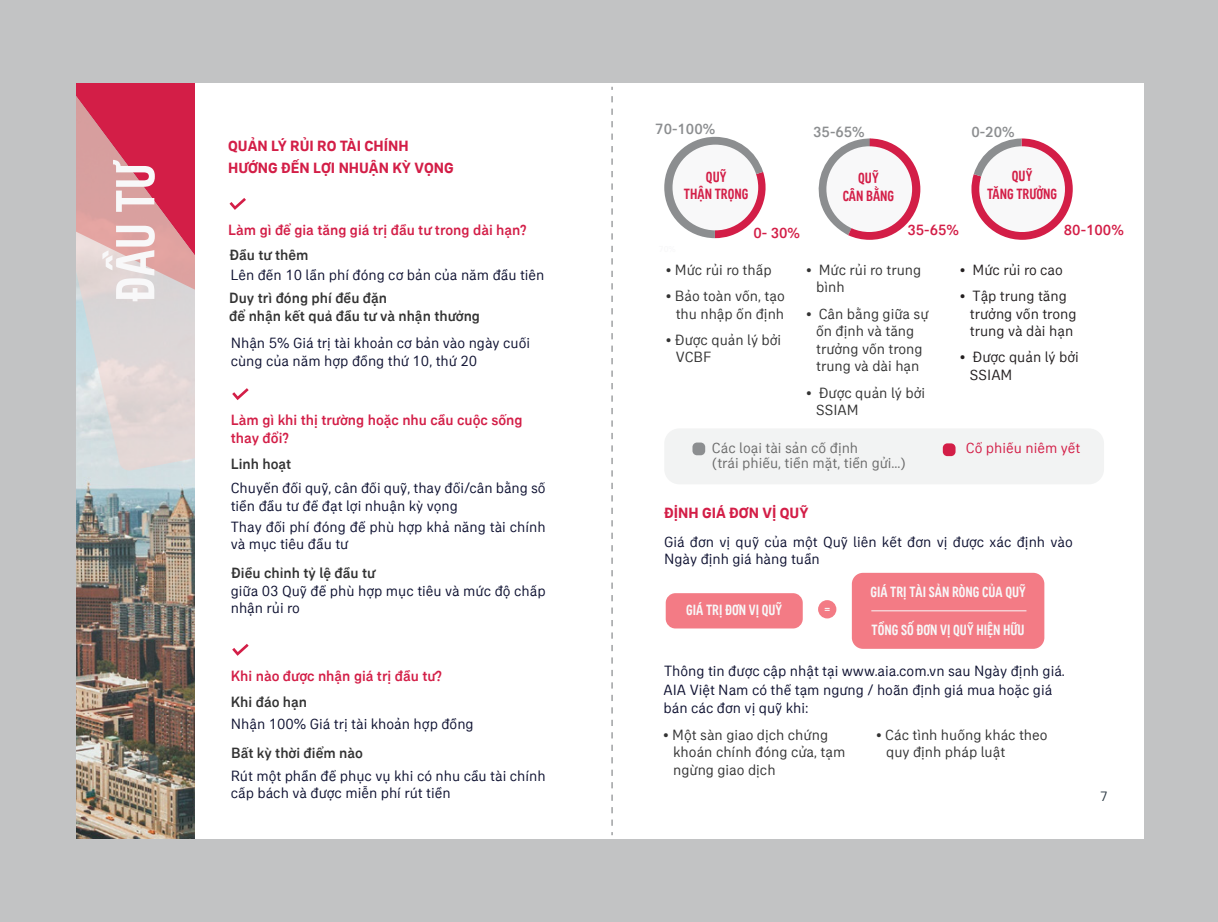
<style>
.page{position:relative;width:1218px;height:922px;background:#fff}
.page>*{position:absolute;margin:0;border:0;box-sizing:border-box;transform-origin:0 0}
.t1{font:500 condensed 56.25px "AIA Everest";color:#f8f8f9}
.t2{font:15px/17.5px "AIA Everest";color:#0e1131}
.t3{font:15px/17.5px "AIA Everest";color:#333}
.t4{font:500 15px/17.5px "AIA Everest";color:#d31e47}
.t5{font:500 15px/17.5px "AIA Everest";color:#333}
.t6{font:15px/17.5px "AIA Everest";color:#231f20}
.t7{font:500 condensed 15px "AIA Everest";color:#f8f8f9}
.t8{font:700 15px/22.5px "AIA Everest";color:#d31e47}
.t9{font:15px "AIA Everest";color:#6b6b6b}
.t10{font:500 condensed 15px/17.5px "AIA Everest";color:#d31e47;text-align:center}
.t11{font:500 15px "AIA Everest";color:#8c8e90}
.t12{font:15px "AIA Everest";color:#d31e47}
.t13{font:13.75px "AIA Everest";color:#2c3a44}
.t14{font:500 11.25px "AIA Everest";color:#f8f8f9}
</style>
<div class="page">
<div style="left:0;top:0;width:1217px;height:921px;background:#c2c3c4"></div>
<div style="left:76px;top:84px;width:1068px;height:754px;background:#fff"></div>
<svg style="left:611px;top:96px;width:1px;height:739px"></svg>
<img style="left:76px;top:470px;width:119px;height:368px">
<svg style="left:76px;top:443px;width:119px;height:27px;background:#dcdbdb"></svg>
<svg style="left:76px;top:84px;width:119px;height:359px;background:#da9ba5"></svg>
<svg style="left:229px;top:198px;width:17px;height:12px"></svg>
<svg style="left:232px;top:644px;width:17px;height:11px"></svg>
<svg style="left:232px;top:388px;width:17px;height:12px"></svg>
<svg style="left:664px;top:137px;width:102px;height:101px"></svg>
<div style="left:672px;top:145px;width:86px;height:85px;background:#f8f8f9;border-radius:50%"></div>
<svg style="left:818px;top:138px;width:102px;height:102px"></svg>
<div style="left:826px;top:146px;width:86px;height:86px;background:#f8f8f9;border-radius:50%"></div>
<svg style="left:971px;top:138px;width:101px;height:102px"></svg>
<div style="left:851px;top:572px;width:193px;height:76px;background:#f37b85;border-radius:11px"></div>
<div style="left:665px;top:593px;width:137px;height:35px;background:#f37b85;border-radius:10px"></div>
<div style="left:664px;top:428px;width:439px;height:56px;background:#f2f3f3;border-radius:15px"></div>
<div style="left:692px;top:442px;width:13px;height:13px;background:#8c8e90;border-radius:4px"></div>
<div style="left:942px;top:443px;width:13px;height:13px;background:#d31e47;border-radius:4px"></div>
<div style="left:818px;top:600px;width:18px;height:18px;background:#f37b85;border-radius:50%"></div>
<hr style="left:871px;top:610px;width:155px;height:1px;background:#f8f8f9">
<h1 class="t1" style="left:99px;top:302px;width:144px;rotate:-90deg">ĐẦU TƯ</h1>
<p class="t8" style="left:228px;top:134px;width:227px">QUẢN LÝ RỦI RO TÀI CHÍNH<br>HƯỚNG ĐẾN LỢI NHUẬN KỲ VỌNG</p>
<p class="t4" style="left:228px;top:220px;width:300px">Làm gì để gia tăng giá trị đầu tư trong dài hạn?</p>
<p class="t5" style="left:229px;top:245px;width:80px">Đầu tư thêm</p>
<p class="t2" style="left:230px;top:265px;width:315px">Lên đến 10 lần phí đóng cơ bản của năm đầu tiên</p>
<p class="t5" style="left:229px;top:288px;width:252px">Duy trì đóng phí đều đặn<br>để nhận kết quả đầu tư và nhận thưởng</p>
<p class="t2" style="left:231px;top:333px;width:301px">Nhận 5% Giá trị tài khoản cơ bản vào ngày cuối cùng của năm hợp đồng thứ 10, thứ 20</p>
<p class="t4" style="left:231px;top:410px;width:293px">Làm gì khi thị trường hoặc nhu cầu cuộc sống thay đổi?</p>
<p class="t5" style="left:231px;top:454px;width:62px">Linh hoạt</p>
<p class="t2" style="left:231px;top:478px;width:316px">Chuyển đổi quỹ, cân đối quỹ, thay đổi/cân bằng số tiền đầu tư để đạt lợi nhuận kỳ vọng</p>
<p class="t2" style="left:231px;top:517px;width:316px">Thay đổi phí đóng để phù hợp khả năng tài chính và mục tiêu đầu tư</p>
<p class="t5" style="left:231px;top:563px;width:145px">Điều chỉnh tỷ lệ đầu tư</p>
<p class="t2" style="left:231px;top:580px;width:316px">giữa 03 Quỹ để phù hợp mục tiêu và mức độ chấp nhận rủi ro</p>
<p class="t4" style="left:231px;top:666px;width:212px">Khi nào được nhận giá trị đầu tư?</p>
<p class="t5" style="left:231px;top:692px;width:78px">Khi đáo hạn</p>
<p class="t2" style="left:231px;top:714px;width:244px">Nhận 100% Giá trị tài khoản hợp đồng</p>
<p class="t5" style="left:231px;top:743px;width:133px">Bất kỳ thời điểm nào</p>
<p class="t2" style="left:231px;top:765px;width:316px">Rút một phần để phục vụ khi có nhu cầu tài chính cấp bách và được miễn phí rút tiền</p>
<p class="t11" style="left:655px;top:118px;width:61px">70-100%</p>
<p class="t11" style="left:813px;top:121px;width:53px">35-65%</p>
<p class="t11" style="left:971px;top:121px;width:45px">0-20%</p>
<p class="t10" style="left:684px;top:167px;width:66px">QUỸ<br>THẬN TRỌNG</p>
<p class="t10" style="left:842px;top:169px;width:53px">QUỸ<br>CÂN BẰNG</p>
<p class="t10" style="left:987px;top:166px;width:72px">QUỸ<br>TĂNG TRƯỞNG</p>
<p class="t4" style="left:907px;top:220px;width:53px">35-65%</p>
<p class="t4" style="left:753px;top:223px;width:48px">0- 30%</p>
<p class="t4" style="left:1063px;top:220px;width:61px">80-100%</p>
<p class="t3" style="left:665px;top:260px;width:107px">• Mức rủi ro thấp</p>
<p class="t3" style="left:665px;top:286px;width:120px;text-align:right">• Bảo toàn vốn, tạo thu nhập ổn định</p>
<p class="t3" style="left:675px;top:330px;width:107px;text-indent:-10px">• Được quản lý bởi<br>VCBF</p>
<p class="t3" style="left:816px;top:260px;width:106px;text-indent:-10px">• Mức rủi ro trung bình</p>
<p class="t3" style="left:806px;top:304px;width:124px;text-align:center">• Cân bằng giữa sự ổn định và tăng trưởng vốn trong trung và dài hạn</p>
<p class="t3" style="left:816px;top:383px;width:110px;text-indent:-10px">• Được quản lý bởi<br>SSIAM</p>
<p class="t6" style="left:959px;top:260px;width:104px">• Mức rủi ro cao</p>
<p class="t6" style="left:969px;top:286px;width:108px;text-indent:-10px">• Tập trung tăng trưởng vốn trong trung và dài hạn</p>
<p class="t6" style="left:969px;top:348px;width:110px;text-indent:-10px">• Được quản lý bởi<br>SSIAM</p>
<p class="t9" style="left:712px;top:438px;width:148px">Các loại tài sản cố định</p>
<p class="t12" style="left:965px;top:438px;width:116px">Cổ phiếu niêm yết</p>
<p class="t9" style="left:712px;top:453px;width:195px">(trái phiếu, tiền mặt, tiền gửi...)</p>
<p class="t8" style="left:664px;top:500px;width:146px">ĐỊNH GIÁ ĐƠN VỊ QUỸ</p>
<p class="t2" style="left:664px;top:532px;width:410px">Giá đơn vị quỹ của một Quỹ liên kết đơn vị được xác định vào<br>Ngày định giá hàng tuần</p>
<p class="t7" style="left:686px;top:600px;width:98px">GIÁ TRỊ ĐƠN VỊ QUỸ</p>
<p class="t14" style="left:824px;top:601px;width:8px">=</p>
<p class="t7" style="left:870px;top:582px;width:157px">GIÁ TRỊ TÀI SẢN RÒNG CỦA QUỸ</p>
<p class="t7" style="left:871px;top:620px;width:155px">TỔNG SỐ ĐƠN VỊ QUỸ HIỆN HỮU</p>
<p class="t2" style="left:663px;top:660px;width:403px;line-height:19.5px">Thông tin được cập nhật tại www.aia.com.vn sau Ngày định giá.<br>AIA Việt Nam có thể tạm ngưng / hoãn định giá mua hoặc giá</p>
<p class="t2" style="left:663px;top:698px;width:147px">bán các đơn vị quỹ khi:</p>
<p class="t3" style="left:673px;top:725px;width:174px;text-indent:-10px">• Một sàn giao dịch chứng khoán chính đóng cửa, tạm ngừng giao dịch</p>
<p class="t3" style="left:886px;top:725px;width:163px;text-indent:-10px">• Các tình huống khác theo quy định pháp luật</p>
<p class="t13" style="left:1100px;top:787px;width:9px">7</p>
</div>
